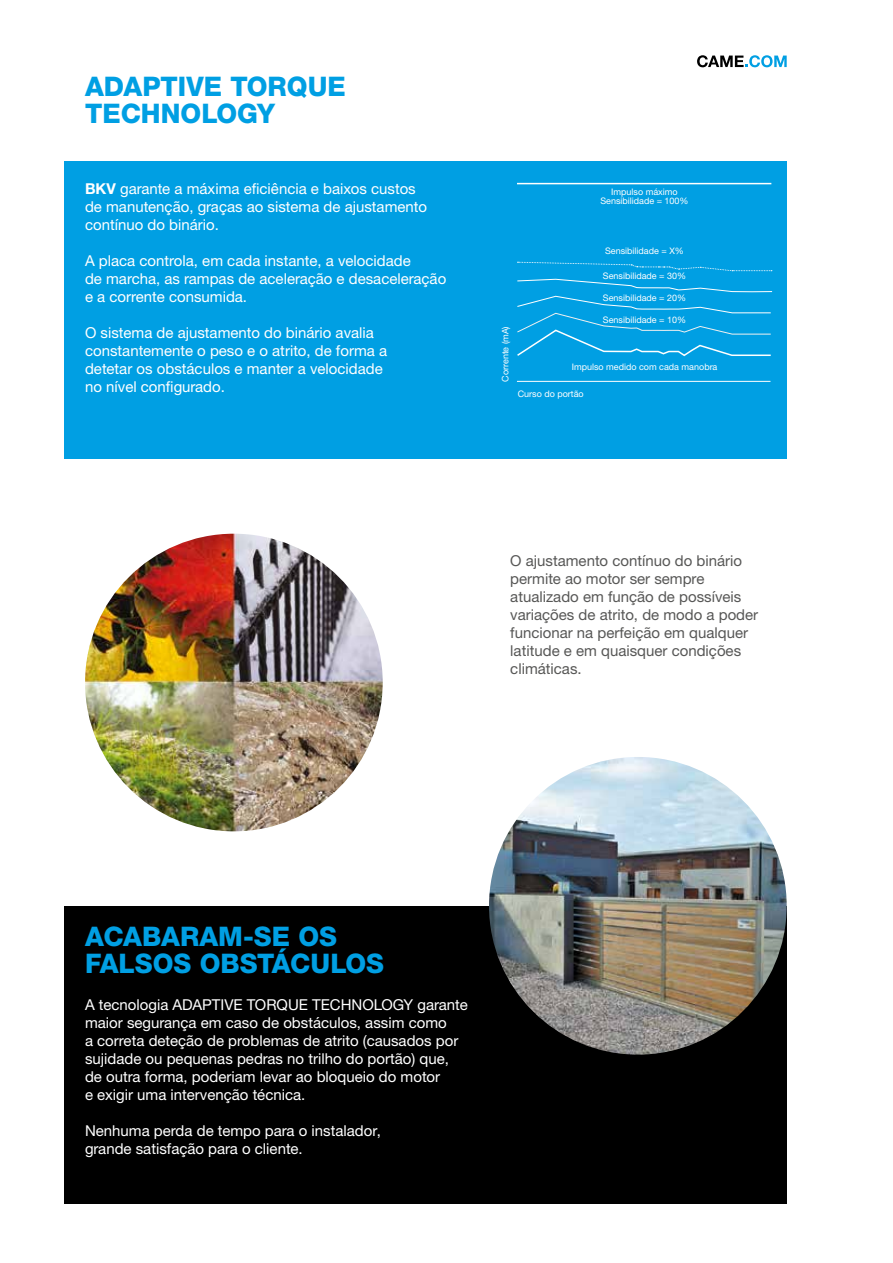
<style>
.page{position:relative;width:893px;height:1263px;background:#fff}
.page>*{position:absolute;margin:0;border:0;box-sizing:border-box;transform-origin:0 0}
.t1{font:800 27px/27px "Helvetica Neue LTW1 G";color:#009fe3}
.t2{font:15px/18px "Helvetica Neue LTW1 G";color:#fff}
.t3{font:15px/18px "Helvetica Neue LTW1 G";color:#575756}
.t4{font:9px/9px "Helvetica Neue LTW1 G";color:#fff;text-align:center}
.s1{font-weight:700}
</style>
<div class="page">
<div style="left:64px;top:906px;width:723px;height:297px;background:#000"></div>
<div style="left:64px;top:162px;width:723px;height:297px;background:#009fe3"></div>
<svg style="left:517px;top:278px;width:256px;height:79px"></svg>
<hr style="left:517px;top:183px;width:254px;height:1px;background:#fff">
<svg style="left:517px;top:261px;width:255px;height:10px"></svg>
<hr style="left:517px;top:381px;width:253px;height:1px;background:#fff">
<svg style="left:697px;top:55px;width:90px;height:12px"></svg>
<img style="left:489px;top:757px;width:298px;height:297px;border-radius:149px">
<img style="left:85px;top:534px;width:298px;height:297px;border-radius:149px">
<h1 class="t1" style="left:85px;top:73px;width:262px">ADAPTIVE TORQUE<br>TECHNOLOGY</h1>
<p class="t2" style="left:85px;top:179px;width:343px"><span class="s1">BKV</span> garante a máxima eficiência e baixos custos de manutenção, graças ao sistema de ajustamento contínuo do binário.</p>
<p class="t2" style="left:85px;top:251px;width:363px">A placa controla, em cada instante, a velocidade<br>de marcha, as rampas de aceleração e desaceleração e a corrente consumida.</p>
<p class="t2" style="left:85px;top:323px;width:304px">O sistema de ajustamento do binário avalia constantemente o peso e o atrito, de forma a detetar os obstáculos e manter a velocidade no nível configurado.</p>
<p class="t4" style="left:600px;top:187px;width:90px">Impulso máximo<br>Sensibilidade = 100%</p>
<p class="t4" style="left:501px;top:382px;width:57px;rotate:-90deg">Corrente (mA)</p>
<p class="t4" style="left:605px;top:246px;width:80px">Sensibilidade = X%</p>
<p class="t4" style="left:603px;top:271px;width:85px">Sensibilidade = 30%</p>
<p class="t4" style="left:603px;top:294px;width:85px">Sensibilidade = 20%</p>
<p class="t4" style="left:603px;top:315px;width:85px">Sensibilidade = 10%</p>
<p class="t4" style="left:572px;top:362px;width:147px">Impulso medido com cada manobra</p>
<p class="t4" style="left:518px;top:389px;width:68px">Curso do portão</p>
<p class="t3" style="left:510px;top:551px;width:249px">O ajustamento contínuo do binário permite ao motor ser sempre atualizado em função de possíveis variações de atrito, de modo a poder funcionar na perfeição em qualquer latitude e em quaisquer condições climáticas.</p>
<h1 class="t1" style="left:85px;top:923px;width:301px">ACABARAM-SE OS<br>FALSOS OBSTÁCULOS</h1>
<p class="t2" style="left:85px;top:995px;width:384px">A tecnologia ADAPTIVE TORQUE TECHNOLOGY garante maior segurança em caso de obstáculos, assim como<br>a correta deteção de problemas de atrito (causados por sujidade ou pequenas pedras no trilho do portão) que, de outra forma, poderiam levar ao bloqueio do motor<br>e exigir uma intervenção técnica.</p>
<p class="t2" style="left:85px;top:1121px;width:297px">Nenhuma perda de tempo para o instalador, grande satisfação para o cliente.</p>
</div>
